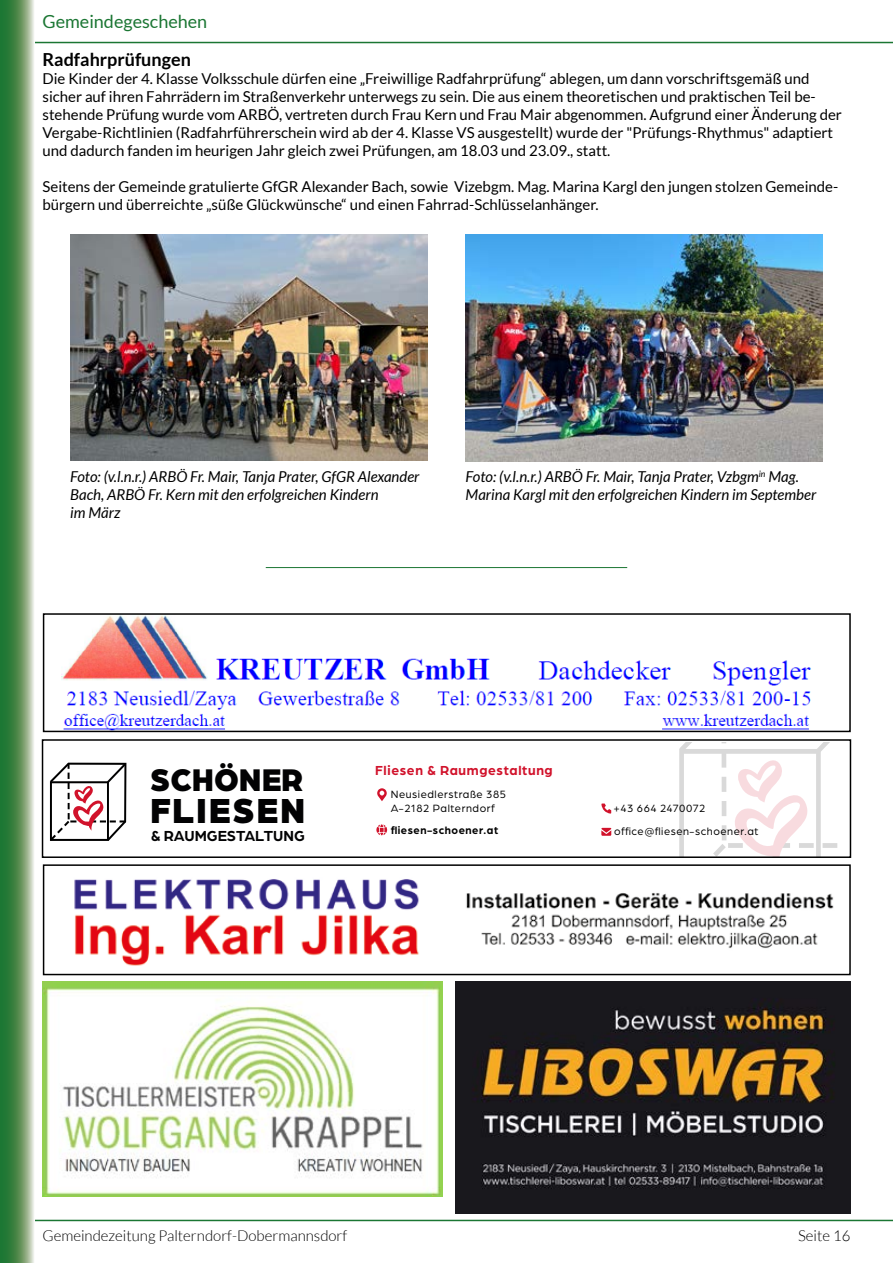
<style>
.page{position:relative;width:893px;height:1263px;background:#fff}
.page>*{position:absolute;margin:0;border:0;box-sizing:border-box;transform-origin:0 0}
.t1{font:900 37.05px "Arboria";letter-spacing:.05em;color:#020203}
.t2{font:900 33.45px "Arboria";color:#020203}
.t3{font:18px "Lato";color:#1b7633}
.t4{font:700 18px "Lato";color:#000}
.t5{font:700 15.45px "Arboria";color:#020203}
.t6{font:15px/18px "Lato";color:#000}
.t7{font:italic 15px/18px "Lato";color:#000}
.t8{font:300 15px "Lato";color:#000}
.t9{font:700 13.95px "Arboria";letter-spacing:.05em;color:#d1122b}
.t10{font:11.25px/13.5px "Arboria";letter-spacing:.05em;color:#000}
.t11{font:700 11.25px "Arboria";letter-spacing:.05em;color:#000}
</style>
<div class="page">
<hr style="left:0;top:42px;width:893px;height:1px;background:#1b7633">
<hr style="left:0;top:1220px;width:893px;height:1px;background:#1b7633">
<svg style="left:0;top:0;width:34px;height:1263px;background:#5c945e"></svg>
<img style="left:70px;top:235px;width:357px;height:226px">
<hr style="left:266px;top:567px;width:361px;height:1px;background:#1b7633">
<img style="left:466px;top:235px;width:357px;height:226px">
<img style="left:74px;top:879px;width:760px;height:87px">
<div style="left:43px;top:864px;width:808px;height:111px;border:2px solid #000"></div>
<img style="left:43px;top:982px;width:399px;height:214px">
<img style="left:455px;top:982px;width:396px;height:231px">
<img style="left:61px;top:616px;width:750px;height:113px">
<div style="left:43px;top:613px;width:808px;height:119px;border:2px solid #000"></div>
<svg style="left:50px;top:763px;width:76px;height:78px"></svg>
<svg style="left:377px;top:788px;width:10px;height:13px"></svg>
<svg style="left:376px;top:824px;width:11px;height:11px"></svg>
<svg style="left:679px;top:742px;width:159px;height:113px"></svg>
<svg style="left:601px;top:803px;width:10px;height:10px"></svg>
<svg style="left:601px;top:828px;width:10px;height:8px"></svg>
<div style="left:42px;top:739px;width:809px;height:119px;border:2px solid #000"></div>
<p class="t3" style="left:43px;top:12px;width:166px">Gemeindegeschehen</p>
<p class="t4" style="left:43px;top:49px;width:150px">Radfahrprüfungen</p>
<p class="t6" style="left:43px;top:69px;width:801px">Die Kinder der 4. Klasse Volksschule dürfen eine „Freiwillige Radfahrprüfung“ ablegen, um dann vorschriftsgemäß und sicher auf ihren Fahrrädern im Straßenverkehr unterwegs zu sein. Die aus einem theoretischen und praktischen Teil be&shy;stehende Prüfung wurde vom ARBÖ, vertreten durch Frau Kern und Frau Mair abgenommen. Aufgrund einer Änderung der Vergabe-Richtlinien (Radfahrführerschein wird ab der 4. Klasse VS ausgestellt) wurde der "Prüfungs-Rhythmus" adaptiert und dadurch fanden im heurigen Jahr gleich zwei Prüfungen, am 18.03 und 23.09., statt.</p>
<p class="t6" style="left:43px;top:177px;width:797px">Seitens der Gemeinde gratulierte GfGR Alexander Bach, sowie Vizebgm. Mag. Marina Kargl den jungen stolzen Gemeinde&shy;bürgern und überreichte „süße Glückwünsche“ und einen Fahrrad-Schlüsselanhänger.</p>
<p class="t7" style="left:70px;top:468px;width:351px">Foto: (v.l.n.r.) ARBÖ Fr. Mair, Tanja Prater, GfGR Alexander<br>Bach, ARBÖ Fr. Kern mit den erfolgreichen Kindern<br>im März</p>
<p class="t7" style="left:466px;top:468px;width:352px">Foto: (v.l.n.r.) ARBÖ Fr. Mair, Tanja Prater, Vzbgm<sup>in</sup> Mag.<br>Marina Kargl mit den erfolgreichen Kindern im September</p>
<h2 class="t2" style="left:150px;top:756px;width:155px">SCHÖNER</h2>
<h1 class="t1" style="left:150px;top:784px;width:157px">FLIESEN</h1>
<p class="t5" style="left:151px;top:825px;width:155px">&amp; RAUMGESTALTUNG</p>
<p class="t9" style="left:375px;top:761px;width:179px">Fliesen &amp; Raumgestaltung</p>
<p class="t10" style="left:391px;top:787px;width:117px">Neusiedlerstraße 385<br>A-2182 Palterndorf</p>
<p class="t11" style="left:391px;top:823px;width:109px">fliesen-schoener.at</p>
<p class="t10" style="left:614px;top:796px;width:146px;line-height:23.1px">+43 664 2470072 office@fliesen-schoener.at</p>
<p class="t8" style="left:43px;top:1228px;width:306px">Gemeindezeitung Palterndorf-Dobermannsdorf</p>
<p class="t8" style="left:798px;top:1228px;width:54px">Seite 16</p>
</div>
